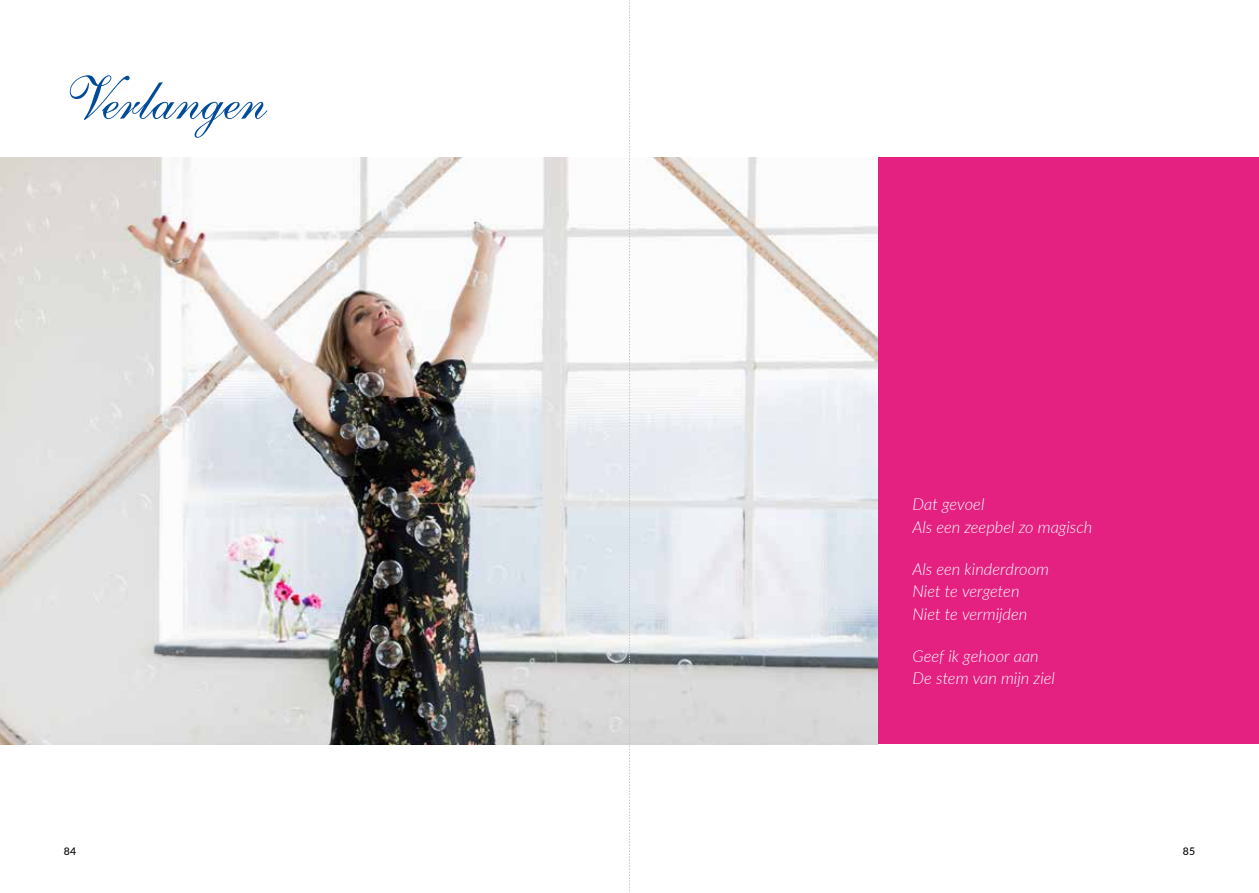
<style>
.page{position:relative;width:1259px;height:893px;background:#fff}
.page>*{position:absolute;margin:0;border:0;box-sizing:border-box;transform-origin:0 0}
.t1{font:60px "Shelley Allegro BT";letter-spacing:-.005em;color:#004b9a}
.t2{font:italic 300 16.5px/22.5px "Lato";color:#fff}
.t3{font:500 10.5px "Lato";color:#000}
</style>
<div class="page">
<div style="left:877px;top:157px;width:382px;height:587px;background:#e42181"></div>
<img style="left:0;top:157px;width:877px;height:587px">
<svg style="left:629px;top:0;width:1px;height:893px"></svg>
<h1 class="t1" style="left:64px;top:74px;width:204px">Verlangen</h1>
<p class="t2" style="left:912px;top:494px;width:181px">Dat gevoel<br>Als een zeepbel zo magisch</p>
<p class="t2" style="left:912px;top:559px;width:138px">Als een kinderdroom<br>Niet te vergeten<br>Niet te vermijden</p>
<p class="t2" style="left:912px;top:646px;width:144px">Geef ik gehoor aan<br>De stem van mijn ziel</p>
<p class="t3" style="left:64px;top:845px;width:14px">84</p>
<p class="t3" style="left:1183px;top:845px;width:14px">85</p>
</div>
